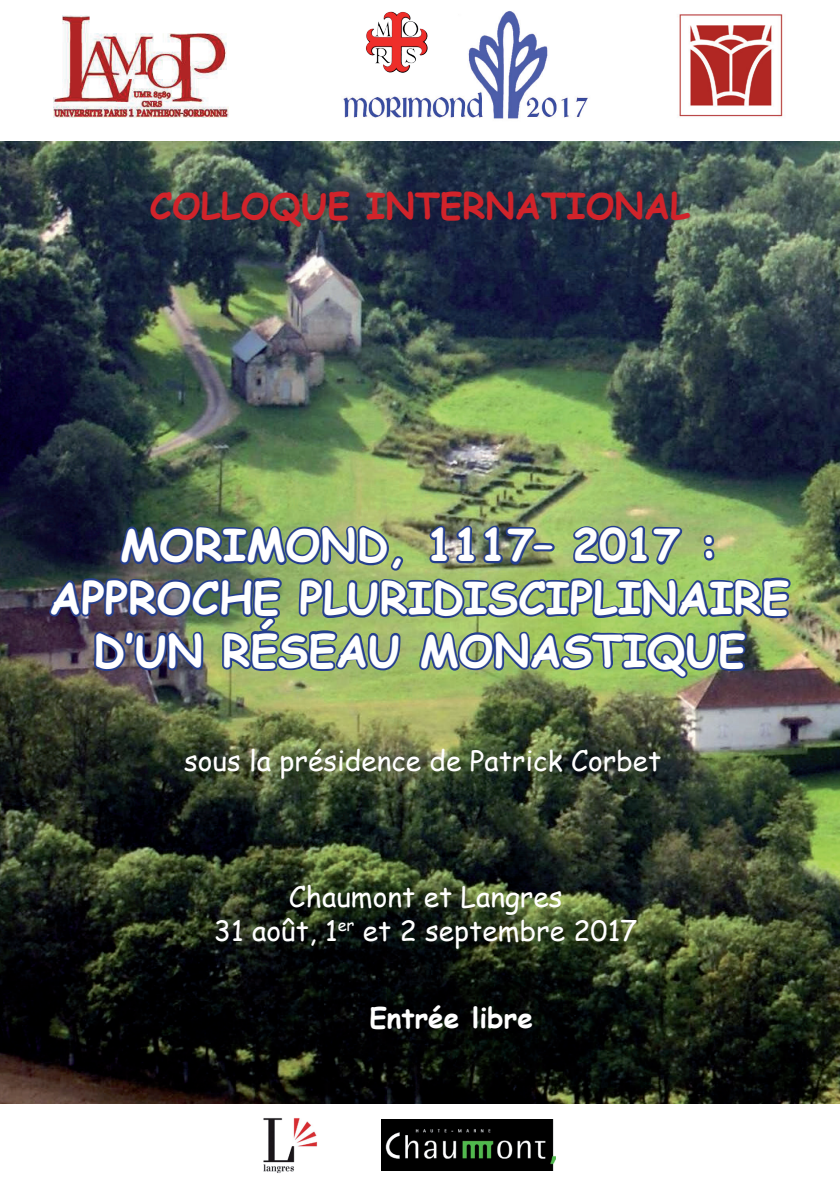
<style>
.page{position:relative;width:840px;height:1191px;background:#fff}
.page>*{position:absolute;margin:0;border:0;box-sizing:border-box;transform-origin:0 0}
.t1{font:700 44px/52.8px "Comic Sans MS";color:#fff;text-align:center}
.t2{font:700 36px "Comic Sans MS";color:#d1232a}
.t3{font:28px/33.6px "Comic Sans MS";color:#fff;text-align:center}
.t4{font:700 28px "Comic Sans MS";color:#fff}
</style>
<div class="page">
<img style="left:0;top:141px;width:839px;height:963px">
<img style="left:54px;top:16px;width:174px;height:102px">
<img style="left:679px;top:14px;width:104px;height:103px">
<img style="left:343px;top:10px;width:245px;height:109px">
<img style="left:365px;top:10px;width:63px;height:63px">
<img style="left:47px;top:398px;width:746px;height:283px">
<img style="left:382px;top:1119px;width:173px;height:51px">
<img style="left:263px;top:1118px;width:55px;height:55px">
<p class="t2" style="left:150px;top:179px;width:541px">COLLOQUE INTERNATIONAL</p>
<h1 class="t1" style="left:49px;top:517px;width:741px">MORIMOND, 1117– 2017 :<br>APPROCHE PLURIDISCIPLINAIRE<br>D’UN RÉSEAU MONASTIQUE</h1>
<p class="t3" style="left:184px;top:743px;width:478px">sous la présidence de Patrick Corbet</p>
<p class="t3" style="left:214px;top:879px;width:424px">Chaumont et Langres<br>31 août, 1<sup>er</sup> et 2 septembre 2017</p>
<p class="t4" style="left:369px;top:996px;width:165px">Entrée libre</p>
</div>
